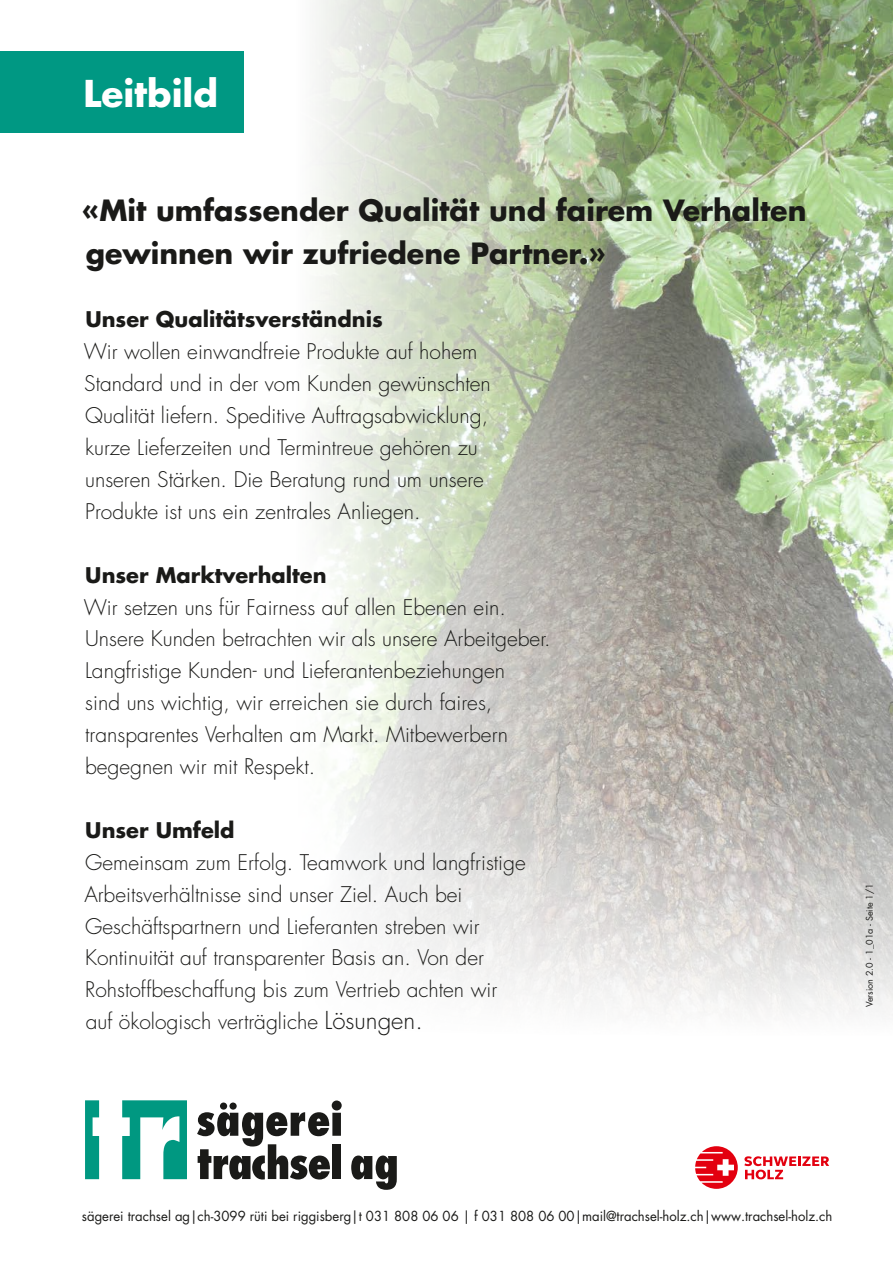
<style>
.page{position:relative;width:893px;height:1263px;background:#fff}
.page>*{position:absolute;margin:0;border:0;box-sizing:border-box;transform-origin:0 0}
.t1{font:700 36px "Futura Std";color:#fff}
.t2{font:700 28.5px/42.5px "Futura Std";color:#1a1a18}
.t3{font:300 21px/32px "Futura Std";color:#1a1a18}
.t4{font:700 21px "Futura Std";color:#1a1a18}
.t5{font:13.5px "Futura Std";color:#1a1a18}
.t6{font:9px "Futura Std";color:#1a1a18}
.s1{font-size:24px}
</style>
<div class="page">
<img style="left:316px;top:0;width:577px;height:1016px">
<div style="left:0;top:51px;width:244px;height:82px;background:#009883"></div>
<svg style="left:122px;top:1100px;width:65px;height:79px"></svg>
<svg style="left:85px;top:1100px;width:14px;height:79px"></svg>
<svg style="left:197px;top:1100px;width:145px;height:79px"></svg>
<div style="left:332px;top:1144px;width:9px;height:35px;background:#1a1a18"></div>
<svg style="left:351px;top:1155px;width:46px;height:35px"></svg>
<svg style="left:695px;top:1146px;width:43px;height:43px"></svg>
<svg style="left:744px;top:1156px;width:85px;height:23px"></svg>
<h1 class="t1" style="left:84px;top:69px;width:136px">Leitbild</h1>
<h2 class="t2" style="left:82px;top:189px;width:726px">«Mit umfassender Qualität und fairem Verhalten gewinnen wir zufriedene Partner.»</h2>
<p class="t4" style="left:85px;top:306px;width:299px">Unser Qualitätsverständnis</p>
<p class="t3" style="left:84px;top:336px;width:409px">Wir wollen einwandfreie Produkte auf hohem Standard und in der vom Kunden gewünschten Qualität liefern. Speditive Auftragsabwicklung, kurze Lieferzeiten und Termintreue gehören zu unseren Stärken. Die Beratung rund um unsere Produkte ist uns ein zentrales Anliegen.</p>
<p class="t4" style="left:85px;top:561px;width:243px">Unser Marktverhalten</p>
<p class="t3" style="left:84px;top:591px;width:468px">Wir setzen uns für Fairness auf allen Ebenen ein.<br>Unsere Kunden betrachten wir als unsere Arbeitgeber.<br>Langfristige Kunden- und Lieferantenbeziehungen<br>sind uns wichtig, wir erreichen sie durch faires, transparentes Verhalten am Markt. Mitbewerbern begegnen wir mit Respekt.</p>
<p class="t4" style="left:85px;top:816px;width:151px">Unser Umfeld</p>
<p class="t3" style="left:84px;top:847px;width:443px">Gemeinsam zum Erfolg. Teamwork und langfristige Arbeitsverhältnisse sind unser Ziel. Auch bei Geschäftspartnern und Lieferanten streben wir Kontinuität auf transparenter Basis an. Von der Rohstoffbeschaffung bis zum Vertrieb achten wir auf ökologisch verträgliche <span class="s1">Lösungen.</span></p>
<p class="t6" style="left:864px;top:1007px;width:126px;rotate:-90deg">Version 2.0 - 1_01a - Seite 1/1</p>
<p class="t5" style="left:82px;top:1207px;width:752px">sägerei trachsel ag|ch-3099 rüti bei riggisberg|t 031 808 06 06 | f 031 808 06 00|mail@trachsel-holz.ch|www.trachsel-holz.ch</p>
</div>
